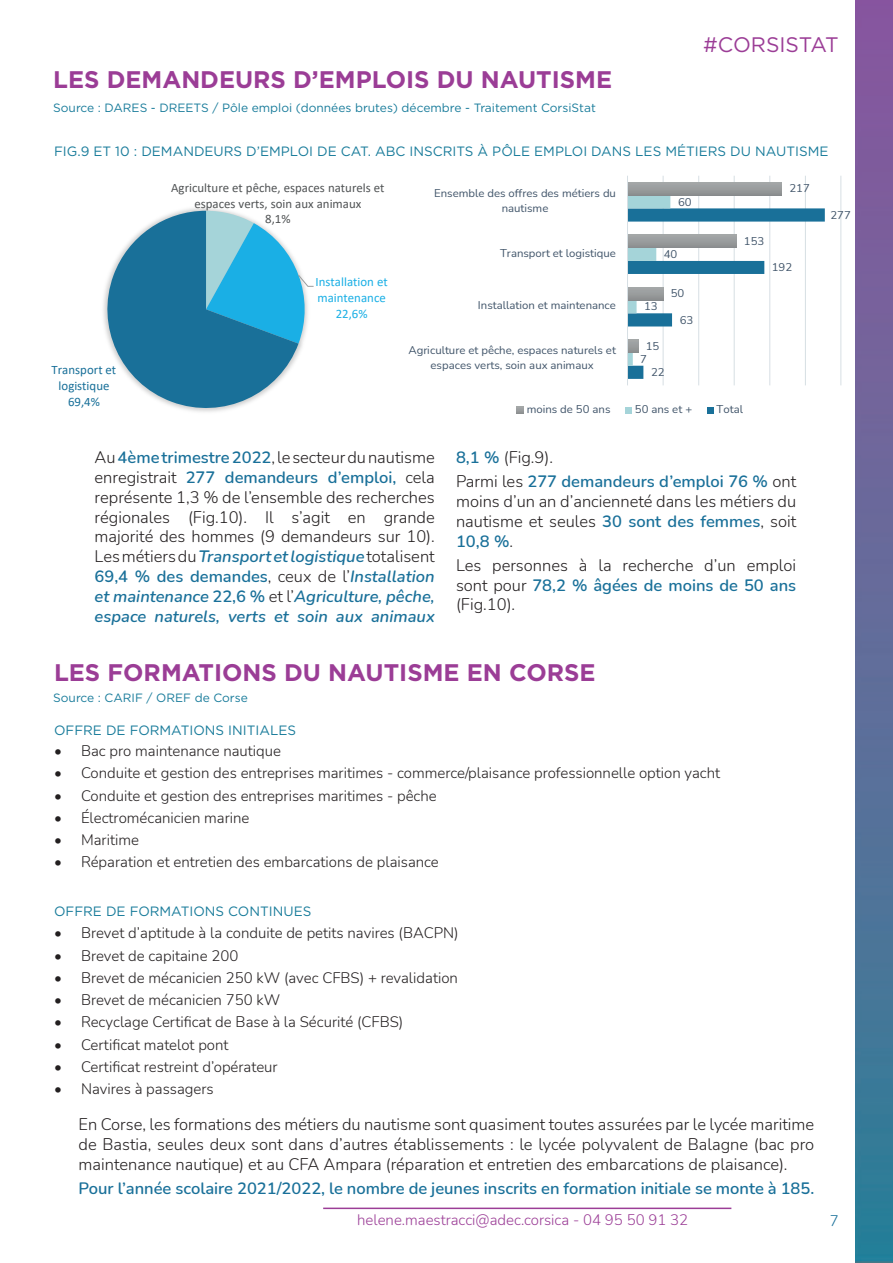
<style>
.page{position:relative;width:893px;height:1263px;background:#fff}
.page>*{position:absolute;margin:0;border:0;box-sizing:border-box;transform-origin:0 0}
.t1{font:700 24px "Gotham HTF";color:#9b3d96}
.t2{font:21px "Gotham HTF";letter-spacing:-.01em;color:#9b3d96}
.t3{font:300 16.5px/19.8px "Nunito";color:#231f20;text-align:justify}
.t4{font:600 16.5px/24px "Nunito";color:#197099}
.t5{font:300 15px "Nunito";color:#231f20}
.t6{font:300 15px "Nunito";color:#9b3d96}
.t7{font:300 15px "Nunito";color:#197099}
.t8{font:13.5px "Gotham HTF";color:#197c9b}
.t9{font:12.9px/15.8px "Calibri";color:#515455;text-align:center}
.t10{font:12.9px/15.8px "Calibri";color:#1aafe5;text-align:center}
.t11{font:12.9px/15.8px "Calibri";color:#197099;text-align:center}
.t12{font:12px "Gotham HTF";color:#197c9b}
.t13{font:11.1px/15.1px "Nunito";color:#405469;text-align:center}
.s1{font-weight:600;color:#197099}
.s2{font-weight:600;font-style:italic;color:#197099}
.s3{font-weight:300;color:#231f20}
</style>
<div class="page">
<hr style="left:323px;top:1207px;width:408px;height:2px;background:#9b3d96">
<img style="left:855px;top:0;width:38px;height:1263px">
<svg style="left:103px;top:211px;width:211px;height:201px"></svg>
<hr style="left:663px;top:176px;width:1px;height:209px;background:#d7dfe4">
<hr style="left:698px;top:176px;width:1px;height:209px;background:#d7dfe4">
<hr style="left:734px;top:176px;width:1px;height:209px;background:#d7dfe4">
<hr style="left:769px;top:176px;width:1px;height:209px;background:#d7dfe4">
<hr style="left:805px;top:176px;width:1px;height:209px;background:#d7dfe4">
<hr style="left:840px;top:176px;width:1px;height:209px;background:#d7dfe4">
<svg style="left:628px;top:195px;width:197px;height:184px"></svg>
<svg style="left:628px;top:339px;width:10px;height:14px"></svg>
<svg style="left:628px;top:287px;width:35px;height:13px"></svg>
<svg style="left:628px;top:235px;width:108px;height:13px"></svg>
<svg style="left:628px;top:182px;width:154px;height:13px"></svg>
<hr style="left:627px;top:176px;width:1px;height:209px;background:#d7dfe4">
<svg style="left:517px;top:407px;width:7px;height:7px"></svg>
<div style="left:625px;top:407px;width:7px;height:7px;background:#a5d4d9"></div>
<div style="left:707px;top:407px;width:7px;height:7px;background:#197099"></div>
<h1 class="t1" style="left:53px;top:65px;width:560px">LES DEMANDEURS D’EMPLOIS DU NAUTISME</h1>
<p class="t12" style="left:53px;top:101px;width:544px">Source : DARES - DREETS / Pôle emploi (données brutes) décembre - Traitement CorsiStat</p>
<p class="t2" style="left:703px;top:33px;width:137px">#CORSISTAT</p>
<p class="t8" style="left:54px;top:144px;width:776px">FIG.9 ET 10 : DEMANDEURS D’EMPLOI DE CAT. ABC INSCRITS À PÔLE EMPLOI DANS LES MÉTIERS DU NAUTISME</p>
<p class="t9" style="left:171px;top:179px;width:215px">Agriculture et pêche, espaces naturels et espaces verts, soin aux animaux<br>8,1%</p>
<p class="t10" style="left:316px;top:274px;width:74px">Installation et maintenance<br>22,6%</p>
<p class="t13" style="left:434px;top:185px;width:183px">Ensemble des offres des métiers du nautisme</p>
<p class="t13" style="left:500px;top:245px;width:117px">Transport et logistique</p>
<p class="t13" style="left:478px;top:298px;width:140px">Installation et maintenance</p>
<p class="t13" style="left:678px;top:194px;width:15px">60</p>
<p class="t13" style="left:664px;top:246px;width:15px">40</p>
<p class="t13" style="left:644px;top:299px;width:15px">13</p>
<p class="t13" style="left:671px;top:285px;width:15px">50</p>
<p class="t13" style="left:680px;top:312px;width:15px">63</p>
<p class="t13" style="left:744px;top:233px;width:22px">153</p>
<p class="t13" style="left:646px;top:338px;width:15px">15</p>
<p class="t13" style="left:408px;top:342px;width:209px">Agriculture et pêche, espaces naturels et espaces verts, soin aux animaux</p>
<p class="t13" style="left:640px;top:351px;width:8px">7</p>
<p class="t11" style="left:52px;top:362px;width:66px">Transport et logistique<br>69,4%</p>
<p class="t13" style="left:651px;top:364px;width:15px">22</p>
<p class="t13" style="left:527px;top:401px;width:85px">moins de 50 ans</p>
<p class="t13" style="left:635px;top:401px;width:59px">50 ans et +</p>
<p class="t13" style="left:716px;top:401px;width:28px">Total</p>
<p class="t13" style="left:789px;top:181px;width:22px">217</p>
<p class="t13" style="left:772px;top:259px;width:22px">192</p>
<p class="t3" style="left:95px;top:447px;width:342px">Au <span class="s1">4ème trimestre 2022</span>, le secteur du nautisme enregistrait <span class="s1">277 demandeurs d’emploi,</span> cela représente 1,3 % de l’ensemble des recherches régionales (Fig.10). Il s’agit en grande majorité des hommes (9 demandeurs sur 10).<br>Les métiers du <span class="s2">Transport et logistique</span>totalisent <span class="s1">69,4 % des demandes</span>, ceux de l’<span class="s2">Installation et maintenance</span> <span class="s1">22,6 %</span> et l’<span class="s2">Agriculture, pêche, espace naturels, verts et soin aux animaux</span></p>
<p class="t4" style="left:456px;top:445px;width:342px">8,1 % <span class="s3">(Fig.9).<br>Parmi les</span> 277 demandeurs d’emploi 76 % <span class="s3">ont</span></p>
<p class="t3" style="left:456px;top:491px;width:342px">moins d’un an d’ancienneté dans les métiers du nautisme et seules <span class="s1">30 sont des femmes</span>, soit <span class="s1">10,8 %</span>.</p>
<p class="t3" style="left:456px;top:554px;width:342px">Les personnes à la recherche d’un emploi sont pour <span class="s1">78,2 % âgées de moins de 50 ans </span>(Fig.10).</p>
<h1 class="t1" style="left:54px;top:659px;width:543px">LES FORMATIONS DU NAUTISME EN CORSE</h1>
<p class="t12" style="left:53px;top:691px;width:196px">Source : CARIF / OREF de Corse</p>
<p class="t8" style="left:54px;top:723px;width:244px">OFFRE DE FORMATIONS INITIALES</p>
<p class="t5" style="left:54px;top:740px;width:229px">• Bac pro maintenance nautique</p>
<p class="t5" style="left:54px;top:763px;width:668px">• Conduite et gestion des entreprises maritimes - commerce/plaisance professionnelle option yacht</p>
<p class="t5" style="left:54px;top:785px;width:384px">• Conduite et gestion des entreprises maritimes - pêche</p>
<p class="t5" style="left:54px;top:807px;width:197px">• Électromécanicien marine</p>
<p class="t5" style="left:54px;top:829px;width:87px">• Maritime</p>
<p class="t5" style="left:54px;top:852px;width:386px">• Réparation et entretien des embarcations de plaisance</p>
<p class="t8" style="left:54px;top:904px;width:259px">OFFRE DE FORMATIONS CONTINUES</p>
<p class="t5" style="left:54px;top:923px;width:406px">• Brevet d’aptitude à la conduite de petits navires (BACPN)</p>
<p class="t5" style="left:54px;top:945px;width:186px">• Brevet de capitaine 200</p>
<p class="t5" style="left:54px;top:967px;width:406px">• Brevet de mécanicien 250 kW (avec CFBS) + revalidation</p>
<p class="t5" style="left:54px;top:989px;width:228px">• Brevet de mécanicien 750 kW</p>
<p class="t5" style="left:54px;top:1012px;width:351px">• Recyclage Certificat de Base à la Sécurité (CFBS)</p>
<p class="t5" style="left:54px;top:1034px;width:176px">• Certificat matelot pont</p>
<p class="t5" style="left:54px;top:1056px;width:225px">• Certificat restreint d’opérateur</p>
<p class="t5" style="left:54px;top:1078px;width:161px">• Navires à passagers</p>
<p class="t3" style="left:79px;top:1114px;width:737px">En Corse, les formations des métiers du nautisme sont quasiment toutes assurées par le lycée maritime de Bastia, seules deux sont dans d’autres établissements : le lycée polyvalent de Balagne (bac pro maintenance nautique) et au CFA Ampara (réparation et entretien des embarcations de plaisance).</p>
<p class="t4" style="left:79px;top:1175px;width:737px">Pour l’année scolaire 2021/2022, le nombre de jeunes inscrits en formation initiale se monte à 185.</p>
<p class="t6" style="left:357px;top:1209px;width:333px">helene.maestracci@adec.corsica - 04 95 50 91 32</p>
<p class="t13" style="left:830px;top:207px;width:22px">277</p>
<p class="t7" style="left:830px;top:1210px;width:10px">7</p>
</div>
